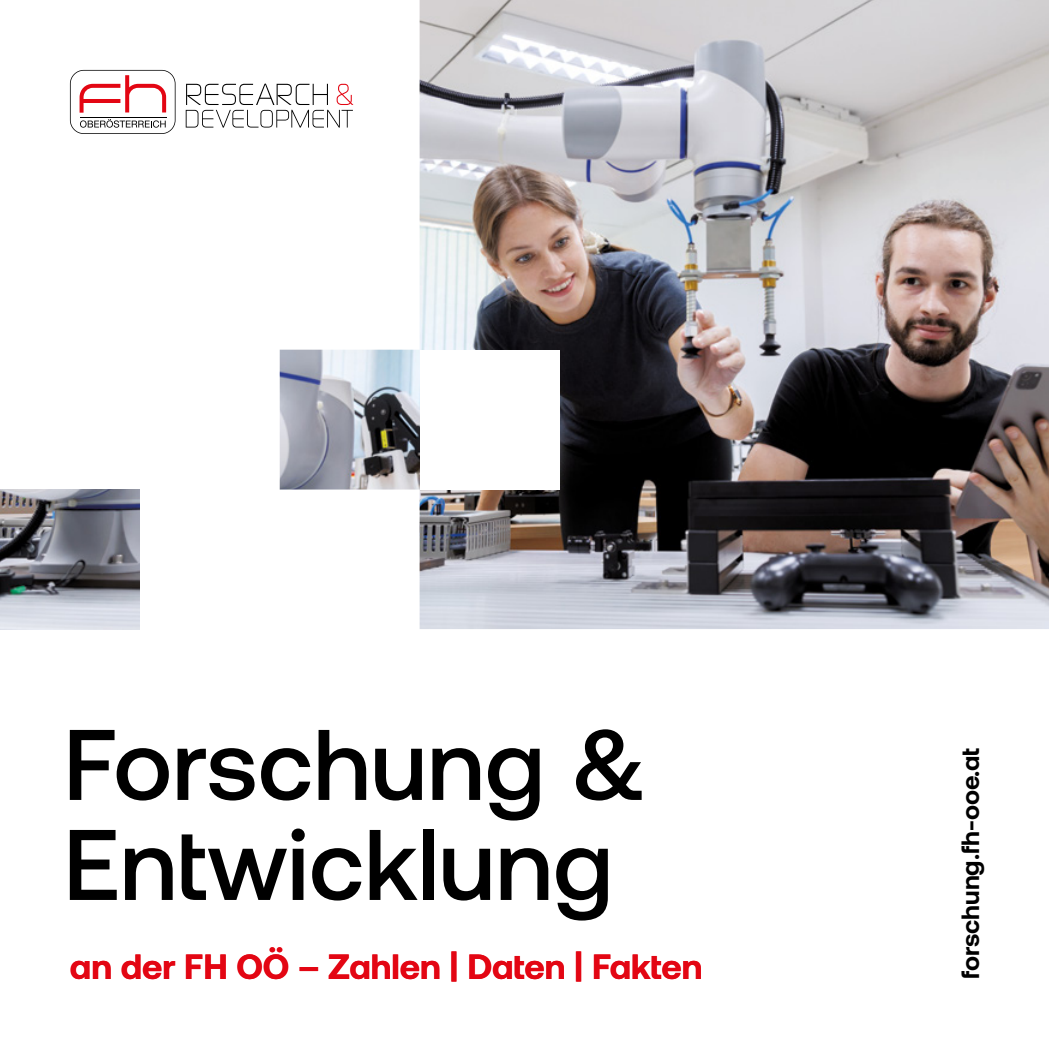
<style>
.page{position:relative;width:1049px;height:1049px;background:#fff}
.page>*{position:absolute;margin:0;border:0;box-sizing:border-box;transform-origin:0 0}
.t1{font:500 100px/100px "Aeonik";color:#000}
.t2{font:700 35px "Aeonik";color:#e30613}
.t3{font:700 25px "Aeonik";color:#000}
</style>
<div class="page">
<svg style="left:186px;top:84px;width:94px;height:44px"></svg>
<svg style="left:70px;top:70px;width:106px;height:64px"></svg>
<hr style="left:80px;top:117px;width:87px;height:1px;background:#000">
<img style="left:280px;top:0;width:769px;height:629px">
<img style="left:0;top:489px;width:140px;height:140px">
<div style="left:420px;top:350px;width:139px;height:139px;background:#fff"></div>
<h1 class="t1" style="left:63px;top:715px;width:585px">Forschung &amp;<br>Entwicklung</h1>
<p class="t2" style="left:70px;top:947px;width:634px">an der FH OÖ – Zahlen | Daten | Fakten</p>
<p class="t3" style="left:956px;top:979px;width:233px;rotate:-90deg">forschung.fh-ooe.at</p>
</div>
